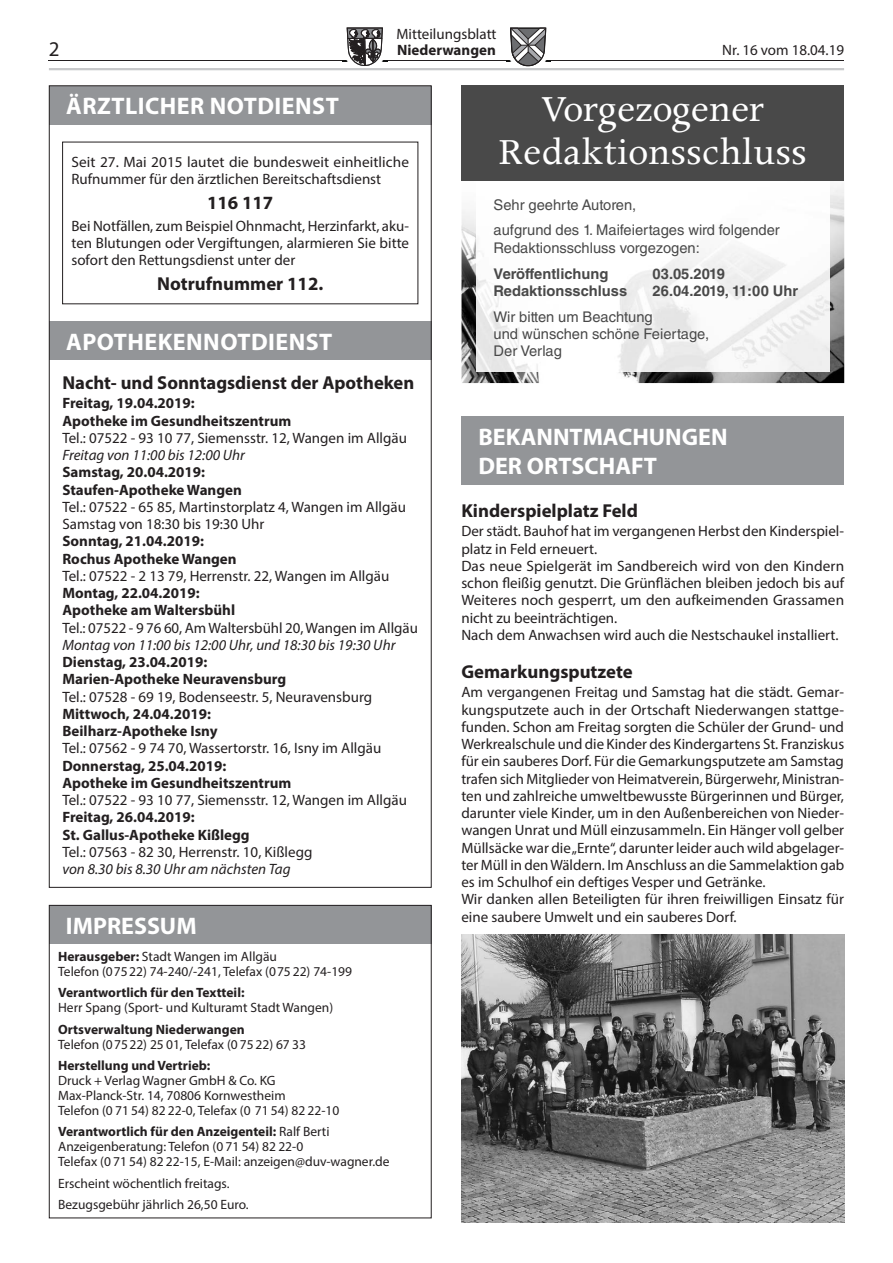
<style>
.page{position:relative;width:893px;height:1263px;background:#fff}
.page>*{position:absolute;margin:0;border:0;box-sizing:border-box;transform-origin:0 0}
.t1{font:41.4px/43.5px "Apollo MT Std";color:#fff;text-align:center}
.t2{font:700 24px "Myriad Pro";letter-spacing:.02em;color:#fff}
.t3{font:700 24px/28.8px "Myriad Pro";color:#fff}
.t4{font:21px "Myriad Pro";color:#231f20}
.t5{font:700 18.75px "Myriad Pro";color:#231f20}
.t6{font:15px/17.2px "Myriad Pro";color:#231f20}
.t7{font:700 15px/17.2px "Myriad Pro";color:#231f20}
.t8{font:italic 15px "Myriad Pro";color:#231f20}
.t9{font:14.7px/17.2px "Helvetica LT Std";color:#494949}
.t10{font:700 14.7px "Helvetica LT Std";color:#494949}
.t11{font:13.5px/15px "Myriad Pro";color:#231f20}
.t12{font:700 13.5px "Myriad Pro";color:#231f20}
.s1{font-weight:700}
</style>
<div class="page">
<hr style="left:49px;top:61px;width:795px;height:1px;background:#231f20">
<img style="left:342px;top:27px;width:45px;height:34px">
<svg style="left:347px;top:28px;width:36px;height:38px"></svg>
<img style="left:506px;top:27px;width:44px;height:40px">
<svg style="left:510px;top:28px;width:36px;height:38px"></svg>
<hr style="left:49px;top:68px;width:795px;height:2px;background:#c7c8ca">
<div style="left:49px;top:86px;width:383px;height:38px;background:#939598"></div>
<div style="left:49px;top:321px;width:383px;height:39px;background:#939598"></div>
<div style="left:49px;top:905px;width:383px;height:39px;background:#939598"></div>
<div style="left:49px;top:905px;width:383px;height:313px;border:1px solid #231f20"></div>
<img style="left:461px;top:187px;width:383px;height:196px">
<img style="left:476px;top:187px;width:353px;height:184px">
<div style="left:461px;top:85px;width:383px;height:96px;background:#494949"></div>
<div style="left:461px;top:417px;width:383px;height:68px;background:#939598"></div>
<img style="left:461px;top:935px;width:383px;height:287px">
<p class="t6" style="left:396px;top:25px;width:102px">Mitteilungsblatt</p>
<h3 class="t4" style="left:49px;top:36px;width:12px">2</h3>
<p class="t7" style="left:397px;top:41px;width:100px">Niederwangen</p>
<p class="t6" style="left:722px;top:41px;width:123px">Nr. 16 vom 18.04.19</p>
<h2 class="t2" style="left:66px;top:91px;width:274px">ÄRZTLICHER NOTDIENST</h2>
<h1 class="t1" style="left:499px;top:89px;width:309px">Vorgezogener<br>Redaktionsschluss</h1>
<p class="t6" style="left:71px;top:153px;width:339px">Seit 27. Mai 2015 lautet die bundesweit einheitliche<br>Rufnummer für den ärztlichen Bereitschaftsdienst</p>
<p class="t5" style="left:207px;top:191px;width:68px">116 117</p>
<p class="t6" style="left:71px;top:217px;width:339px;text-align:justify">Bei Notfällen, zum Beispiel Ohnmacht, Herzinfarkt, aku&shy;ten Blutungen oder Vergiftungen, alarmieren Sie bitte sofort den Rettungsdienst unter der</p>
<p class="t5" style="left:157px;top:272px;width:168px">Notrufnummer 112.</p>
<p class="t9" style="left:494px;top:192px;width:288px;line-height:25.8px">Sehr geehrte Autoren,<br>aufgrund des 1. Maifeiertages wird folgender</p>
<p class="t9" style="left:494px;top:239px;width:208px">Redaktionsschluss vorgezogen:</p>
<p class="t10" style="left:494px;top:264px;width:116px">Veröffentlichung</p>
<p class="t10" style="left:653px;top:264px;width:74px">03.05.2019</p>
<p class="t10" style="left:494px;top:282px;width:135px">Redaktionsschluss</p>
<p class="t10" style="left:653px;top:282px;width:147px">26.04.2019, 11:00 Uhr</p>
<p class="t9" style="left:494px;top:308px;width:217px">Wir bitten um Beachtung<br>und wünschen schöne Feiertage,<br>Der Verlag</p>
<h2 class="t2" style="left:66px;top:326px;width:268px">APOTHEKENNOTDIENST</h2>
<p class="t5" style="left:62px;top:370px;width:353px">Nacht- und Sonntagsdienst der Apotheken</p>
<p class="t7" style="left:62px;top:394px;width:230px">Freitag, 19.04.2019:<br>Apotheke im Gesundheitszentrum</p>
<p class="t6" style="left:62px;top:429px;width:346px">Tel.: 07522 - 93 10 77, Siemensstr. 12, Wangen im Allgäu</p>
<p class="t8" style="left:62px;top:446px;width:184px">Freitag von 11:00 bis 12:00 Uhr</p>
<p class="t7" style="left:62px;top:463px;width:181px">Samstag, 20.04.2019:<br>Staufen-Apotheke Wangen</p>
<p class="t6" style="left:62px;top:498px;width:345px">Tel.: 07522 - 65 85, Martinstorplatz 4, Wangen im Allgäu<br>Samstag von 18:30 bis 19:30 Uhr</p>
<p class="t7" style="left:62px;top:532px;width:176px">Sonntag, 21.04.2019:<br>Rochus Apotheke Wangen</p>
<p class="t6" style="left:62px;top:567px;width:328px">Tel.: 07522 - 2 13 79, Herrenstr. 22, Wangen im Allgäu</p>
<p class="t7" style="left:62px;top:584px;width:174px">Montag, 22.04.2019:<br>Apotheke am Waltersbühl</p>
<p class="t6" style="left:62px;top:619px;width:357px">Tel.: 07522 - 9 76 60, Am Waltersbühl 20, Wangen im Allgäu</p>
<p class="t8" style="left:62px;top:636px;width:335px">Montag von 11:00 bis 12:00 Uhr, und 18:30 bis 19:30 Uhr</p>
<p class="t7" style="left:62px;top:653px;width:225px">Dienstag, 23.04.2019:<br>Marien-Apotheke Neuravensburg</p>
<p class="t6" style="left:62px;top:688px;width:311px">Tel.: 07528 - 69 19, Bodenseestr. 5, Neuravensburg</p>
<p class="t7" style="left:62px;top:705px;width:157px">Mittwoch, 24.04.2019:<br>Beilharz-Apotheke Isny</p>
<p class="t6" style="left:62px;top:739px;width:320px">Tel.: 07562 - 9 74 70, Wassertorstr. 16, Isny im Allgäu</p>
<p class="t7" style="left:62px;top:756px;width:230px">Donnerstag, 25.04.2019:<br>Apotheke im Gesundheitszentrum</p>
<p class="t6" style="left:62px;top:791px;width:346px">Tel.: 07522 - 93 10 77, Siemensstr. 12, Wangen im Allgäu</p>
<p class="t7" style="left:62px;top:808px;width:189px">Freitag, 26.04.2019:<br>St. Gallus-Apotheke Kißlegg</p>
<p class="t6" style="left:62px;top:843px;width:252px">Tel.: 07563 - 82 30, Herrenstr. 10, Kißlegg</p>
<p class="t8" style="left:62px;top:860px;width:230px">von 8.30 bis 8.30 Uhr am nächsten Tag</p>
<h2 class="t3" style="left:66px;top:910px;width:132px">IMPRESSUM</h2>
<p class="t11" style="left:58px;top:948px;width:295px"><span class="s1">Herausgeber:</span> Stadt Wangen im Allgäu<br>Telefon (07522) 74-240/-241, Telefax (075 22) 74-199</p>
<p class="t12" style="left:58px;top:984px;width:188px">Verantwortlich für den Textteil:</p>
<p class="t11" style="left:58px;top:1000px;width:277px">Herr Spang (Sport- und Kulturamt Stadt Wangen)</p>
<p class="t12" style="left:58px;top:1020px;width:188px">Ortsverwaltung Niederwangen</p>
<p class="t11" style="left:58px;top:1036px;width:249px">Telefon (07522) 25 01, Telefax (0 75 22) 67 33</p>
<p class="t12" style="left:58px;top:1056px;width:154px">Herstellung und Vertrieb:</p>
<p class="t11" style="left:58px;top:1073px;width:283px">Druck + Verlag Wagner GmbH &amp; Co. KG<br>Max-Planck-Str. 14, 70806 Kornwestheim<br>Telefon (0 71 54) 82 22-0, Telefax (0 71 54) 82 22-10</p>
<p class="t11" style="left:58px;top:1124px;width:333px"><span class="s1">Verantwortlich für den Anzeigenteil:</span> Ralf Berti<br>Anzeigenberatung: Telefon (0 71 54) 82 22-0<br>Telefax (0 71 54) 82 22-15, E-Mail: anzeigen@duv-wagner.de</p>
<p class="t11" style="left:58px;top:1172px;width:192px;line-height:21.5px">Erscheint wöchentlich freitags.<br>Bezugsgebühr jährlich 26,50 Euro.</p>
<h2 class="t3" style="left:478px;top:422px;width:251px">BEKANNTMACHUNGEN<br>DER ORTSCHAFT</h2>
<p class="t5" style="left:461px;top:498px;width:178px">Kinderspielplatz Feld</p>
<p class="t6" style="left:461px;top:522px;width:384px">Der städt. Bauhof hat im vergangenen Herbst den Kinderspiel&shy;platz in Feld erneuert.<br>Das neue Spielgerät im Sandbereich wird von den Kindern schon fleißig genutzt. Die Grünflächen bleiben jedoch bis auf Weiteres noch gesperrt, um den aufkeimenden Grassamen nicht zu beeinträchtigen.<br>Nach dem Anwachsen wird auch die Nestschaukel installiert.</p>
<p class="t5" style="left:461px;top:659px;width:173px">Gemarkungsputzete</p>
<p class="t6" style="left:461px;top:683px;width:384px">Am vergangenen Freitag und Samstag hat die städt. Gemar&shy;kungsputzete auch in der Ortschaft Niederwangen stattge&shy;funden. Schon am Freitag sorgten die Schüler der Grund- und Werkrealschule und die Kinder des Kindergartens St. Franziskus für ein sauberes Dorf. Für die Gemarkungsputzete am Samstag trafen sich Mitglieder von Heimatverein, Bürgerwehr, Ministran&shy;ten und zahlreiche umweltbewusste Bürgerinnen und Bürger, darunter viele Kinder, um in den Außenbereichen von Nieder&shy;wangen Unrat und Müll einzusammeln. Ein Hänger voll gelber Müllsäcke war die „Ernte“, darunter leider auch wild abgelager&shy;ter Müll in den Wäldern. Im Anschluss an die Sammelaktion gab es im Schulhof ein deftiges Vesper und Getränke.<br>Wir danken allen Beteiligten für ihren freiwilligen Einsatz für eine saubere Umwelt und ein sauberes Dorf.</p>
</div>
